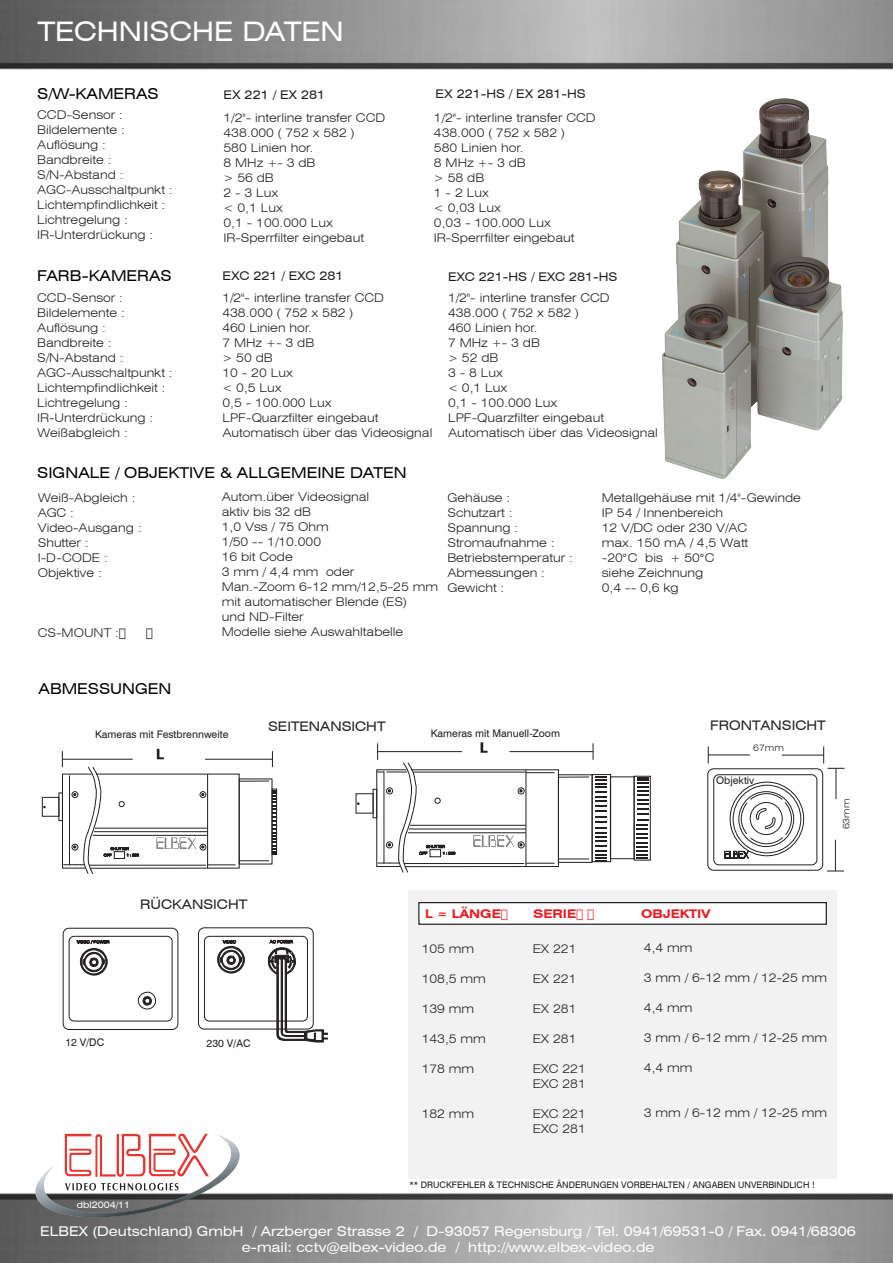
<style>
.page{position:relative;width:893px;height:1263px;background:#fff}
.page>*{position:absolute;margin:0;border:0;box-sizing:border-box;transform-origin:0 0}
.t1{font:expanded 27px "Swiss 721 BT";color:#fff}
.t2{font:expanded 15px "Swiss 721 BT";color:#000}
.t3{font:expanded 13.5px/16.5px "Swiss 721 BT";color:#fff;text-align:center}
.t4{font:expanded 13.2px "Swiss 721 BT";color:#231f20}
.t5{font:300 expanded 12px/15px "Swiss 721 BT";color:#231f20}
.t6{font:expanded 12px "Swiss 721 BT";color:#231f20}
.t7{font:700 expanded 12px "Swiss 721 BT";color:#ee1d23}
.t8{font:10.5px "Swiss 721 BT";color:#231f20}
.t9{font:9px "Swiss 721 BT";color:#231f20}
.t10{font:expanded 9px "Swiss 721 BT";color:#fff}
.t11{font:300 expanded 9px "Swiss 721 BT";color:#231f20}
.s1{font-family:"Myriad";font-weight:400;font-stretch:normal}
</style>
<div class="page">
<img style="left:0;top:0;width:892px;height:1263px">
<img style="left:34px;top:1134px;width:210px;height:90px">
<div style="left:42px;top:797px;width:17px;height:20px;border:1px solid #231f20"></div>
<div style="left:58px;top:792px;width:5px;height:29px;border:1px solid #231f20"></div>
<svg style="left:62px;top:749px;width:215px;height:126px"></svg>
<div style="left:610px;top:776px;width:24px;height:83px;border:1px solid #231f20"></div>
<div style="left:634px;top:776px;width:17px;height:84px;border:1px solid #231f20"></div>
<div style="left:356px;top:793px;width:18px;height:20px;border:1px solid #231f20"></div>
<div style="left:373px;top:789px;width:4px;height:29px;border:1px solid #231f20"></div>
<svg style="left:637px;top:777px;width:11px;height:81px"></svg>
<svg style="left:376px;top:742px;width:231px;height:131px"></svg>
<div style="left:63px;top:928px;width:115px;height:102px;border:1px solid #231f20;border-radius:6px"></div>
<div style="left:198px;top:927px;width:116px;height:102px;border:1px solid #231f20;border-radius:6px"></div>
<div style="left:69px;top:936px;width:104px;height:85px;border:1px solid #231f20;border-radius:5px"></div>
<div style="left:204px;top:936px;width:104px;height:85px;border:1px solid #231f20;border-radius:5px"></div>
<svg style="left:217px;top:940px;width:29px;height:34px"></svg>
<svg style="left:77px;top:940px;width:32px;height:36px"></svg>
<svg style="left:268px;top:940px;width:60px;height:102px"></svg>
<hr style="left:708px;top:754px;width:42px;height:1px;background:#231f20">
<hr style="left:835px;top:768px;width:1px;height:31px;background:#231f20">
<hr style="left:782px;top:755px;width:42px;height:1px;background:#231f20">
<hr style="left:835px;top:840px;width:1px;height:31px;background:#231f20">
<svg style="left:708px;top:746px;width:1px;height:17px"></svg>
<svg style="left:823px;top:746px;width:22px;height:23px"></svg>
<svg style="left:827px;top:870px;width:17px;height:1px"></svg>
<svg style="left:724px;top:851px;width:25px;height:7px"></svg>
<div style="left:707px;top:768px;width:116px;height:103px;border:1px solid #231f20;border-radius:6px"></div>
<div style="left:713px;top:774px;width:104px;height:91px;border:1px solid #231f20;border-radius:5px"></div>
<div style="left:738px;top:791px;width:56px;height:56px;border:1px solid #231f20;border-radius:50%"></div>
<div style="left:730px;top:782px;width:74px;height:74px;border:1px solid #231f20;border-radius:50%"></div>
<div style="left:733px;top:785px;width:68px;height:68px;border:1px solid #231f20;border-radius:50%"></div>
<svg style="left:740px;top:793px;width:52px;height:52px"></svg>
<div style="left:408px;top:890px;width:429px;height:288px;background:#f2f2f2"></div>
<div style="left:418px;top:902px;width:409px;height:23px;background:#fff;border:1px solid #231f20"></div>
<img style="left:653px;top:91px;width:204px;height:408px">
<svg style="left:137px;top:992px;width:19px;height:18px"></svg>
<h1 class="t1" style="left:38px;top:15px;width:308px">TECHNISCHE DATEN</h1>
<p class="t2" style="left:37px;top:85px;width:123px">S/W-KAMERAS</p>
<p class="t5" style="left:37px;top:108px;width:137px">CCD-Sensor :<br>Bildelemente :<br>Auflösung :<br>Bandbreite :<br>S/N-Abstand :<br>AGC-Ausschaltpunkt :<br>Lichtempfindlichkeit :<br>Lichtregelung :<br>IR-Unterdrückung :</p>
<p class="t5" style="left:224px;top:110px;width:163px">1/2"- interline transfer CCD<br>438.000 ( 752 x 582 )<br>580 Linien hor.<br>8 MHz +- 3 dB<br>&gt; 56 dB<br>2-3Lux<br>&lt; 0,1 Lux<br>0,1 - 100.000 Lux<br>IR-Sperrfilter eingebaut</p>
<p class="t6" style="left:223px;top:88px;width:103px">EX 221 / EX 281</p>
<p class="t6" style="left:436px;top:86px;width:151px">EX 221-HS / EX 281-HS</p>
<p class="t5" style="left:434px;top:110px;width:163px">1/2"- interline transfer CCD<br>438.000 ( 752 x 582 )<br>580 Linien hor.<br>8 MHz +- 3 dB<br>&gt; 58 dB<br>1-2Lux<br>&lt; 0,03 Lux<br>0,03 - 100.000 Lux<br>IR-Sperrfilter eingebaut</p>
<p class="t2" style="left:37px;top:266px;width:136px">FARB-KAMERAS</p>
<p class="t6" style="left:223px;top:269px;width:122px">EXC 221 / EXC 281</p>
<p class="t6" style="left:448px;top:269px;width:171px">EXC 221-HS / EXC 281-HS</p>
<p class="t5" style="left:448px;top:290px;width:211px">1/2"- interline transfer CCD<br>438.000 ( 752 x 582 )<br>460 Linien hor.<br>7 MHz +- 3 dB<br>&gt; 52 dB<br>3-8Lux<br>&lt; 0,1 Lux<br>0,1 - 100.000 Lux<br>LPF-Quarzfilter eingebaut<br>Automatisch über das Videosignal</p>
<p class="t2" style="left:37px;top:464px;width:371px">SIGNALE / OBJEKTIVE &amp; ALLGEMEINE DATEN</p>
<p class="t5" style="left:37px;top:291px;width:137px">CCD-Sensor :<br>Bildelemente :<br>Auflösung :<br>Bandbreite :<br>S/N-Abstand :<br>AGC-Ausschaltpunkt :<br>Lichtempfindlichkeit :<br>Lichtregelung :<br>IR-Unterdrückung :<br>Weißabgleich :</p>
<p class="t5" style="left:222px;top:290px;width:211px">1/2"- interline transfer CCD<br>438.000 ( 752 x 582 )<br>460 Linien hor.<br>7 MHz +- 3 dB<br>&gt; 50 dB<br>10 - 20 Lux<br>&lt; 0,5 Lux<br>0,5 - 100.000 Lux<br>LPF-Quarzfilter eingebaut<br>Automatisch über das Videosignal</p>
<p class="t5" style="left:38px;top:490px;width:105px">Weiß-Abgleich :<br>AGC :<br>Video-Ausgang :<br>Shutter :<br>I-D-CODE :<br>Objektive :</p>
<p class="t5" style="left:38px;top:625px;width:83px">CS-MOUNT :</p>
<p class="t2" style="left:39px;top:680px;width:135px">ABMESSUNGEN</p>
<p class="t5" style="left:222px;top:490px;width:218px">Autom.über Videosignal<br>aktiv bis 32 dB<br>1,0 Vss / 75 Ohm<br>1/50 -- 1/10.000<br>16 bit Code<br>3 mm / 4,4 mm oder<br>Man.-Zoom 6-12 mm/12,5-25 mm mit automatischer Blende (ES)<br>und ND-Filter<br>Modelle siehe Auswahltabelle</p>
<p class="t5" style="left:447px;top:490px;width:127px">Gehäuse :<br>Schutzart :<br>Spannung :<br>Stromaufnahme :<br>Betriebstemperatur :<br>Abmessungen :<br>Gewicht :</p>
<p class="t5" style="left:602px;top:490px;width:201px">Metallgehäuse mit 1/4"-Gewinde<br>IP 54 / Innenbereich<br>12 V/DC oder 230 V/AC<br>max. 150 mA / 4,5 Watt<br>-20<span class="s1">°</span>C bis + 50<span class="s1">°</span>C<br>siehe Zeichnung<br>0,4 -- 0,6 kg</p>
<p class="t4" style="left:268px;top:718px;width:119px">SEITENANSICHT</p>
<p class="t8" style="left:95px;top:728px;width:135px">Kameras mit Festbrennweite</p>
<p class="t8" style="left:431px;top:727px;width:131px">Kameras mit Manuell-Zoom</p>
<p class="t4" style="left:710px;top:718px;width:117px">FRONTANSICHT</p>
<p class="t11" style="left:753px;top:743px;width:32px">67mm</p>
<p class="t8" style="left:716px;top:774px;width:40px">Objektiv</p>
<p class="t11" style="left:841px;top:829px;width:32px;rotate:-90deg">63mm</p>
<p class="t4" style="left:140px;top:897px;width:109px">RÜCKANSICHT</p>
<p class="t8" style="left:65px;top:1036px;width:40px">12 V/DC</p>
<p class="t8" style="left:207px;top:1037px;width:45px">230 V/AC</p>
<p class="t10" style="left:77px;top:1199px;width:55px">dbl2004/11</p>
<p class="t7" style="left:425px;top:906px;width:77px">L = LÄNGE</p>
<p class="t7" style="left:533px;top:906px;width:44px">SERIE</p>
<p class="t7" style="left:641px;top:906px;width:70px">OBJEKTIV</p>
<p class="t5" style="left:422px;top:941px;width:54px">105 mm</p>
<p class="t5" style="left:422px;top:971px;width:66px">108,5 mm</p>
<p class="t5" style="left:422px;top:1001px;width:54px">139 mm</p>
<p class="t5" style="left:422px;top:1031px;width:66px">143,5 mm</p>
<p class="t5" style="left:422px;top:1061px;width:54px">178 mm</p>
<p class="t5" style="left:422px;top:1106px;width:54px">182 mm</p>
<p class="t5" style="left:644px;top:940px;width:50px">4,4 mm</p>
<p class="t5" style="left:644px;top:970px;width:185px">3 mm / 6-12 mm / 12-25 mm</p>
<p class="t5" style="left:644px;top:1000px;width:50px">4,4 mm</p>
<p class="t5" style="left:644px;top:1030px;width:185px">3 mm / 6-12 mm / 12-25 mm</p>
<p class="t5" style="left:644px;top:1060px;width:50px">4,4 mm</p>
<p class="t5" style="left:644px;top:1105px;width:185px">3 mm / 6-12 mm / 12-25 mm</p>
<p class="t5" style="left:533px;top:941px;width:45px">EX 221</p>
<p class="t5" style="left:533px;top:971px;width:45px">EX 221</p>
<p class="t5" style="left:533px;top:1001px;width:45px">EX 281</p>
<p class="t5" style="left:533px;top:1031px;width:45px">EX 281</p>
<p class="t5" style="left:533px;top:1061px;width:55px">EXC 221<br>EXC 281</p>
<p class="t5" style="left:533px;top:1106px;width:55px">EXC 221<br>EXC 281</p>
<p class="t9" style="left:409px;top:1179px;width:407px">** DRUCKFEHLER &amp; TECHNISCHE ÄNDERUNGEN VORBEHALTEN / ANGABEN UNVERBINDLICH !</p>
<p class="t3" style="left:40px;top:1222px;width:817px">ELBEX (Deutschland) GmbH / Arzberger Strasse 2 / D-93057 Regensburg / Tel. 0941/69531-0 / Fax. 0941/68306 e-mail: cctv@elbex-video.de / http://www.elbex-video.de</p>
</div>
